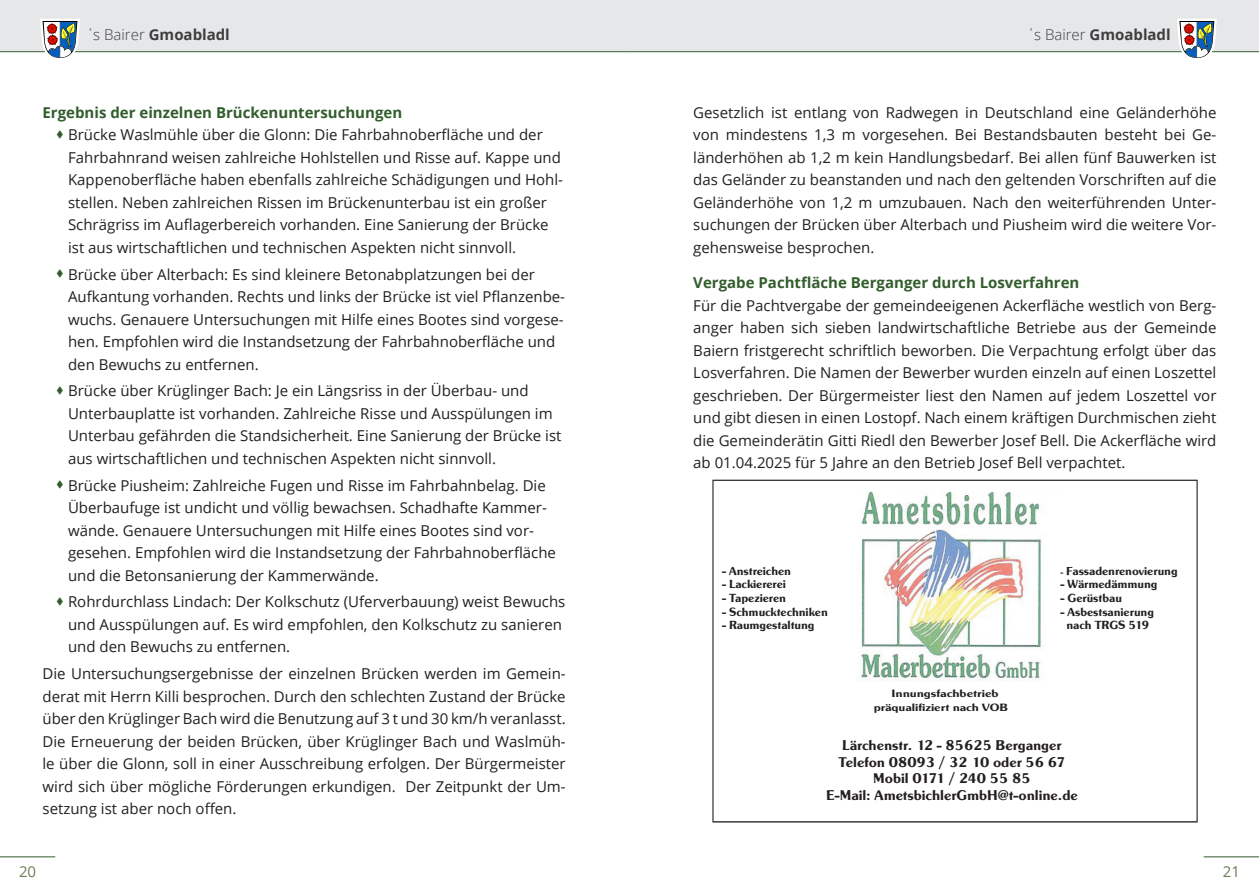
<style>
.page{position:relative;width:1259px;height:893px;background:#fff}
.page>*{position:absolute;margin:0;border:0;box-sizing:border-box;transform-origin:0 0}
.Absatz{font:15px/22.5px "Open Sans";color:#231f20}
.Überschrift_3{font:700 15px "Open Sans";color:#325d2c}
.t1{font:700 15px "Open Sans";color:#3e3e3f}
.t2{font:15px "Open Sans";color:#677e56}
.t3{font:14.7px/16.4px "Souvenir Gothic Becker Ant Demi";color:#231f20;text-align:center}
.t4{font:12.3px/13.6px "Souvenir Gothic Becker Ant Demi";color:#231f20;text-align:center}
.t5{font:11.1px "Souvenir Gothic Becker Ant Demi";color:#231f20;scale:1.16 1}
.t6{font:11.1px "Souvenir Gothic Becker Ant Demi";color:#231f20;scale:1.18 1}
.s1{font-weight:300}
.s2{font-size:8.55px}
</style>
<div class="page">
<hr style="left:0;top:856px;width:55px;height:1px;background:#325d2c">
<hr style="left:1203px;top:856px;width:56px;height:1px;background:#325d2c">
<img style="left:712px;top:479px;width:486px;height:344px">
<div style="left:629px;top:0;width:630px;height:52px;background:#e6e7e9"></div>
<div style="left:0;top:0;width:629px;height:52px;background:#e6e7e9"></div>
<hr style="left:0;top:51px;width:629px;height:1px;background:#325d2c">
<hr style="left:629px;top:51px;width:630px;height:1px;background:#325d2c">
<svg style="left:39px;top:19px;width:42px;height:39px"></svg>
<svg style="left:1175px;top:19px;width:43px;height:40px"></svg>
<p class="t1" style="left:86px;top:24px;width:145px"><span class="s1">҆s Bairer</span> Gmoabladl</p>
<p class="t1" style="left:1027px;top:24px;width:145px"><span class="s1">҆s Bairer</span> Gmoabladl</p>
<p class="Überschrift_3" style="left:43px;top:102px;width:361px">Ergebnis der einzelnen Brückenuntersuchungen</p>
<p class="Absatz" style="left:68px;top:123px;width:496px">Brücke Waslmühle über die Glonn: Die Fahrbahnoberfläche und der Fahrbahnrand weisen zahlreiche Hohlstellen und Risse auf. Kappe und Kappenoberfläche haben ebenfalls zahlreiche Schädigungen und Hohl&shy;stellen. Neben zahlreichen Rissen im Brückenunterbau ist ein großer Schrägriss im Auflagerbereich vorhanden. Eine Sanierung der Brücke ist aus wirtschaftlichen und technischen Aspekten nicht sinnvoll.</p>
<p class="Absatz" style="left:68px;top:262px;width:498px">Brücke über Alterbach: Es sind kleinere Betonabplatzungen bei der Aufkantung vorhanden. Rechts und links der Brücke ist viel Pflanzenbe&shy;wuchs. Genauere Untersuchungen mit Hilfe eines Bootes sind vorgese&shy;hen. Empfohlen wird die Instandsetzung der Fahrbahnoberfläche und den Bewuchs zu entfernen.</p>
<p class="Absatz" style="left:68px;top:379px;width:495px">Brücke über Krüglinger Bach: Je ein Längsriss in der Überbau- und Unterbauplatte ist vorhanden. Zahlreiche Risse und Ausspülungen im Unterbau gefährden die Standsicherheit. Eine Sanierung der Brücke ist aus wirtschaftlichen und technischen Aspekten nicht sinnvoll.</p>
<p class="Absatz" style="left:68px;top:473px;width:489px">Brücke Piusheim: Zahlreiche Fugen und Risse im Fahrbahnbelag. Die Überbaufuge ist undicht und völlig bewachsen. Schadhafte Kammer&shy;wände. Genauere Untersuchungen mit Hilfe eines Bootes sind vor&shy;gesehen. Empfohlen wird die Instandsetzung der Fahrbahnoberfläche und die Betonsanierung der Kammerwände.</p>
<p class="Absatz" style="left:68px;top:590px;width:499px">Rohrdurchlass Lindach: Der Kolkschutz (Uferverbauung) weist Bewuchs und Ausspülungen auf. Es wird empfohlen, den Kolkschutz zu sanieren und den Bewuchs zu entfernen.</p>
<p class="Absatz" style="left:43px;top:662px;width:525px">Die Untersuchungsergebnisse der einzelnen Brücken werden im Gemein&shy;derat mit Herrn Killi besprochen. Durch den schlechten Zustand der Brücke über den Krüglinger Bach wird die Benutzung auf 3 t und 30 km/h veranlasst.<br>Die Erneuerung der beiden Brücken, über Krüglinger Bach und Waslmüh&shy;le über die Glonn, soll in einer Ausschreibung erfolgen. Der Bürgermeister wird sich über mögliche Förderungen erkundigen. Der Zeitpunkt der Um&shy;setzung ist aber noch offen.</p>
<p class="Absatz" style="left:693px;top:101px;width:525px;text-align:justify">Gesetzlich ist entlang von Radwegen in Deutschland eine Geländerhöhe von mindestens 1,3 m vorgesehen. Bei Bestandsbauten besteht bei Ge&shy;länderhöhen ab 1,2 m kein Handlungsbedarf. Bei allen fünf Bauwerken ist das Geländer zu beanstanden und nach den geltenden Vorschriften auf die Geländerhöhe von 1,2 m umzubauen. Nach den weiterführenden Unter&shy;suchungen der Brücken über Alterbach und Piusheim wird die weitere Vor&shy;gehensweise besprochen.</p>
<p class="Überschrift_3" style="left:693px;top:272px;width:388px">Vergabe Pachtfläche Berganger durch Losverfahren</p>
<p class="Absatz" style="left:693px;top:293px;width:525px;text-align:justify">Für die Pachtvergabe der gemeindeeigenen Ackerfläche westlich von Berg&shy;anger haben sich sieben landwirtschaftliche Betriebe aus der Gemeinde Baiern fristgerecht schriftlich beworben. Die Verpachtung erfolgt über das Losverfahren. Die Namen der Bewerber wurden einzeln auf einen Loszettel geschrieben. Der Bürgermeister liest den Namen auf jedem Loszettel vor und gibt diesen in einen Lostopf. Nach einem kräftigen Durchmischen zieht die Gemeinderätin Gitti Riedl den Bewerber Josef Bell. Die Ackerfläche wird ab 01.04.2025 für 5 Jahre an den Betrieb Josef Bell verpachtet.</p>
<p class="t4" style="left:722px;top:565px;width:70px">- Anstreichen</p>
<p class="t4" style="left:722px;top:578px;width:65px">- Lackiererei</p>
<p class="t4" style="left:722px;top:592px;width:65px">- Tapezieren</p>
<p class="t4" style="left:722px;top:606px;width:107px">- Schmucktechniken</p>
<p class="t4" style="left:722px;top:619px;width:94px">- Raumgestaltung</p>
<p class="t6" style="left:891px;top:686px;width:92px">Innungsfachbetrieb</p>
<p class="t4" style="left:1060px;top:565px;width:119px"><span class="s2">-</span> Fassadenrenovierung</p>
<p class="t4" style="left:1060px;top:578px;width:99px">- Wärmedämmung</p>
<p class="t4" style="left:1060px;top:592px;width:63px">- Gerüstbau</p>
<p class="t4" style="left:1060px;top:606px;width:95px">- Asbestsanierung nach TRGS 519</p>
<p class="t5" style="left:873px;top:700px;width:117px">präqualifiziert nach VOB</p>
<p class="t3" style="left:826px;top:738px;width:253px">Lärchenstr. 12 - 85625 Berganger<br>Telefon 08093 / 32 10 oder 56 67<br>Mobil 0171 / 240 55 85<br>E-Mail: AmetsbichlerGmbH@t-online.de</p>
<p class="t2" style="left:19px;top:861px;width:19px">20</p>
<p class="t2" style="left:1222px;top:861px;width:19px">21</p>
</div>
